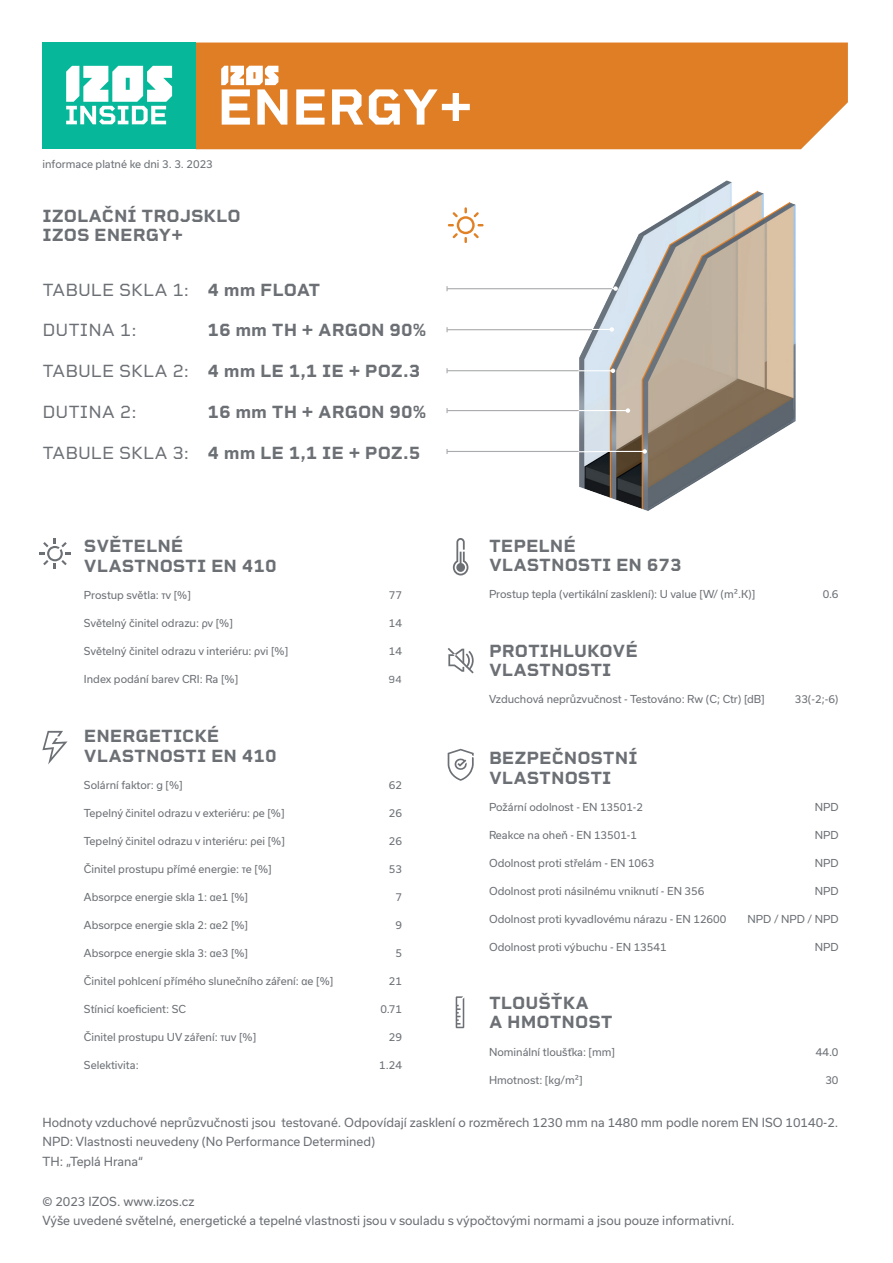
<style>
.page{position:relative;width:893px;height:1263px;background:#fff}
.page>*{position:absolute;margin:0;border:0;box-sizing:border-box;transform-origin:0 0}
.t1{font:700 51.75px "Rigid Square";color:#fff}
.t2{font:700 18px/19.5px "Rigid Square";color:#6c7075}
.t3{font:18px "Rigid Square";color:#6c7075}
.t4{font:12px/19.5px "Usual";color:#6c7075}
.t5{font:10.5px "Usual";color:#6c7075}
.t6{font:10.5px "Rigid Square";color:#6c7075}
.s1{font-weight:700}
.s2{font-weight:400}
.s3{font-family:"Arial"}
</style>
<div class="page">
<div style="left:196px;top:43px;width:652px;height:106px;background:#e07e26"></div>
<div style="left:43px;top:43px;width:153px;height:106px;background:#07b799"></div>
<svg style="left:66px;top:66px;width:106px;height:58px"></svg>
<svg style="left:221px;top:66px;width:57px;height:19px"></svg>
<img style="left:504px;top:180px;width:292px;height:331px">
<svg style="left:558px;top:449px;width:89px;height:5px"></svg>
<hr style="left:471px;top:410px;width:157px;height:1px;background:#fff">
<svg style="left:626px;top:408px;width:4px;height:5px"></svg>
<hr style="left:467px;top:370px;width:146px;height:1px;background:#fff">
<svg style="left:611px;top:368px;width:4px;height:5px"></svg>
<svg style="left:461px;top:327px;width:153px;height:5px"></svg>
<svg style="left:461px;top:286px;width:157px;height:5px"></svg>
<hr style="left:447px;top:288px;width:165px;height:1px;background:#a9aaad">
<hr style="left:447px;top:329px;width:145px;height:1px;background:#a9aaad">
<hr style="left:447px;top:370px;width:132px;height:1px;background:#a9aaad">
<hr style="left:447px;top:410px;width:132px;height:1px;background:#a9aaad">
<hr style="left:447px;top:451px;width:132px;height:1px;background:#a9aaad">
<svg style="left:448px;top:207px;width:36px;height:36px"></svg>
<svg style="left:448px;top:749px;width:26px;height:32px"></svg>
<svg style="left:448px;top:648px;width:26px;height:25px"></svg>
<svg style="left:453px;top:538px;width:15px;height:37px"></svg>
<svg style="left:39px;top:538px;width:32px;height:31px"></svg>
<svg style="left:42px;top:731px;width:26px;height:33px"></svg>
<svg style="left:456px;top:996px;width:8px;height:32px"></svg>
<h1 class="t1" style="left:217px;top:76px;width:257px">ENERGY+</h1>
<p class="t5" style="left:43px;top:158px;width:172px">informace platné ke dni 3. 3. 2023</p>
<h2 class="t2" style="left:43px;top:206px;width:200px">IZOLAČNÍ TROJSKLO<br>IZOS ENERGY+</h2>
<h2 class="t3" style="left:43px;top:278px;width:279px">TABULE SKLA 1: <span class="s1">4 mm FLOAT</span></h2>
<h2 class="t3" style="left:43px;top:319px;width:96px">DUTINA 1:</h2>
<h2 class="t2" style="left:208px;top:320px;width:220px">16 mm TH + ARGON 90%</h2>
<h2 class="t2" style="left:43px;top:361px;width:379px"><span class="s2">TABULE SKLA 2:</span> 4 mm LE 1,1 IE + POZ.3</h2>
<h2 class="t3" style="left:43px;top:401px;width:96px">DUTINA 2:</h2>
<h2 class="t2" style="left:208px;top:402px;width:220px">16 mm TH + ARGON 90%</h2>
<h2 class="t2" style="left:43px;top:443px;width:379px"><span class="s2">TABULE SKLA 3:</span> 4 mm LE 1,1 IE + POZ.5</h2>
<h2 class="t2" style="left:84px;top:536px;width:194px">SVĚTELNÉ<br>VLASTNOSTI EN 410</h2>
<p class="t5" style="left:84px;top:589px;width:108px">Prostup světla: <span class="s3">τ</span>v [%]</p>
<p class="t5" style="left:389px;top:589px;width:15px">77</p>
<p class="t5" style="left:84px;top:617px;width:150px">Světelný činitel odrazu: <span class="s3">ρ</span>v [%]</p>
<p class="t5" style="left:389px;top:617px;width:15px">14</p>
<p class="t5" style="left:84px;top:645px;width:206px">Světelný činitel odrazu v interiéru: <span class="s3">ρ</span>vi [%]</p>
<p class="t5" style="left:389px;top:645px;width:15px">14</p>
<p class="t5" style="left:84px;top:673px;width:156px">Index podání barev CRI: Ra [%]</p>
<p class="t6" style="left:388px;top:673px;width:15px">94</p>
<h2 class="t2" style="left:489px;top:536px;width:194px">TEPELNÉ<br>VLASTNOSTI EN 673</h2>
<p class="t5" style="left:489px;top:588px;width:268px">Prostup tepla (vertikální zasklení): U value [W/ (m².K)]</p>
<p class="t5" style="left:823px;top:588px;width:17px">0.6</p>
<h2 class="t2" style="left:489px;top:641px;width:150px">PROTIHLUKOVÉ<br>VLASTNOSTI</h2>
<p class="t5" style="left:489px;top:693px;width:277px">Vzduchová neprůzvučnost - Testováno: Rw (C; Ctr) [dB]</p>
<p class="t5" style="left:795px;top:693px;width:45px">33(-2;-6)</p>
<h2 class="t2" style="left:84px;top:726px;width:194px">ENERGETICKÉ<br>VLASTNOSTI EN 410</h2>
<p class="t5" style="left:84px;top:779px;width:100px">Solární faktor: g [%]</p>
<p class="t5" style="left:389px;top:779px;width:15px">62</p>
<p class="t5" style="left:84px;top:807px;width:202px">Tepelný činitel odrazu v exteriéru: <span class="s3">ρ</span>e [%]</p>
<p class="t5" style="left:389px;top:807px;width:15px">26</p>
<p class="t5" style="left:84px;top:835px;width:202px">Tepelný činitel odrazu v interiéru: <span class="s3">ρ</span>ei [%]</p>
<p class="t5" style="left:389px;top:835px;width:15px">26</p>
<p class="t5" style="left:84px;top:863px;width:189px">Činitel prostupu přímé energie: <span class="s3">τ</span>e [%]</p>
<p class="t5" style="left:389px;top:863px;width:15px">53</p>
<p class="t5" style="left:84px;top:891px;width:166px">Absorpce energie skla 1: <span class="s3">α</span>e1 [%]</p>
<p class="t5" style="left:395px;top:891px;width:8px">7</p>
<p class="t5" style="left:84px;top:919px;width:166px">Absorpce energie skla 2: <span class="s3">α</span>e2 [%]</p>
<p class="t5" style="left:395px;top:919px;width:8px">9</p>
<p class="t5" style="left:84px;top:947px;width:166px">Absorpce energie skla 3: <span class="s3">α</span>e3 [%]</p>
<p class="t5" style="left:395px;top:947px;width:8px">5</p>
<p class="t5" style="left:84px;top:975px;width:251px">Činitel pohlcení přímého slunečního záření: <span class="s3">α</span>e [%]</p>
<p class="t5" style="left:389px;top:975px;width:15px">21</p>
<p class="t5" style="left:84px;top:1003px;width:104px">Stínicí koeficient: SC</p>
<p class="t5" style="left:381px;top:1003px;width:23px">0.71</p>
<p class="t5" style="left:84px;top:1031px;width:174px">Činitel prostupu UV záření: <span class="s3">τ</span>uv [%]</p>
<p class="t5" style="left:389px;top:1031px;width:15px">29</p>
<p class="t5" style="left:84px;top:1059px;width:56px">Selektivita:</p>
<p class="t5" style="left:379px;top:1059px;width:24px">1.24</p>
<h2 class="t2" style="left:489px;top:748px;width:150px">BEZPEČNOSTNÍ<br>VLASTNOSTI</h2>
<p class="t5" style="left:489px;top:801px;width:156px">Požární odolnost - EN 13501-2</p>
<p class="t5" style="left:815px;top:801px;width:25px">NPD</p>
<p class="t5" style="left:489px;top:829px;width:150px">Reakce na oheň - EN 13501-1</p>
<p class="t5" style="left:815px;top:829px;width:25px">NPD</p>
<p class="t5" style="left:489px;top:857px;width:167px">Odolnost proti střelám - EN 1063</p>
<p class="t5" style="left:815px;top:857px;width:25px">NPD</p>
<p class="t5" style="left:489px;top:885px;width:217px">Odolnost proti násilnému vniknutí - EN 356</p>
<p class="t5" style="left:815px;top:885px;width:25px">NPD</p>
<p class="t5" style="left:489px;top:913px;width:239px">Odolnost proti kyvadlovému nárazu - EN 12600</p>
<p class="t5" style="left:748px;top:913px;width:92px">NPD / NPD / NPD</p>
<p class="t5" style="left:489px;top:941px;width:179px">Odolnost proti výbuchu - EN 13541</p>
<p class="t5" style="left:815px;top:941px;width:25px">NPD</p>
<h2 class="t2" style="left:489px;top:993px;width:125px">TLOUŠŤKA<br>A HMOTNOST</h2>
<p class="t5" style="left:489px;top:1045px;width:128px">Nominální tloušťka: [mm]</p>
<p class="t5" style="left:816px;top:1045px;width:24px">44.0</p>
<p class="t5" style="left:489px;top:1073px;width:95px">Hmotnost: [kg/m²]</p>
<p class="t5" style="left:825px;top:1073px;width:15px">30</p>
<p class="t4" style="left:43px;top:1112px;width:797px">Hodnoty vzduchové neprůzvučnosti jsou testované. Odpovídají zasklení o rozměrech 1230 mm na 1480 mm podle norem EN ISO 10140-2.<br>NPD: Vlastnosti neuvedeny (No Performance Determined)<br>TH: „Teplá Hrana“</p>
<p class="t4" style="left:43px;top:1191px;width:693px">© 2023 IZOS. www.izos.cz<br>Výše uvedené světelné, energetické a tepelné vlastnosti jsou v souladu s výpočtovými normami a jsou pouze informativní.</p>
</div>
